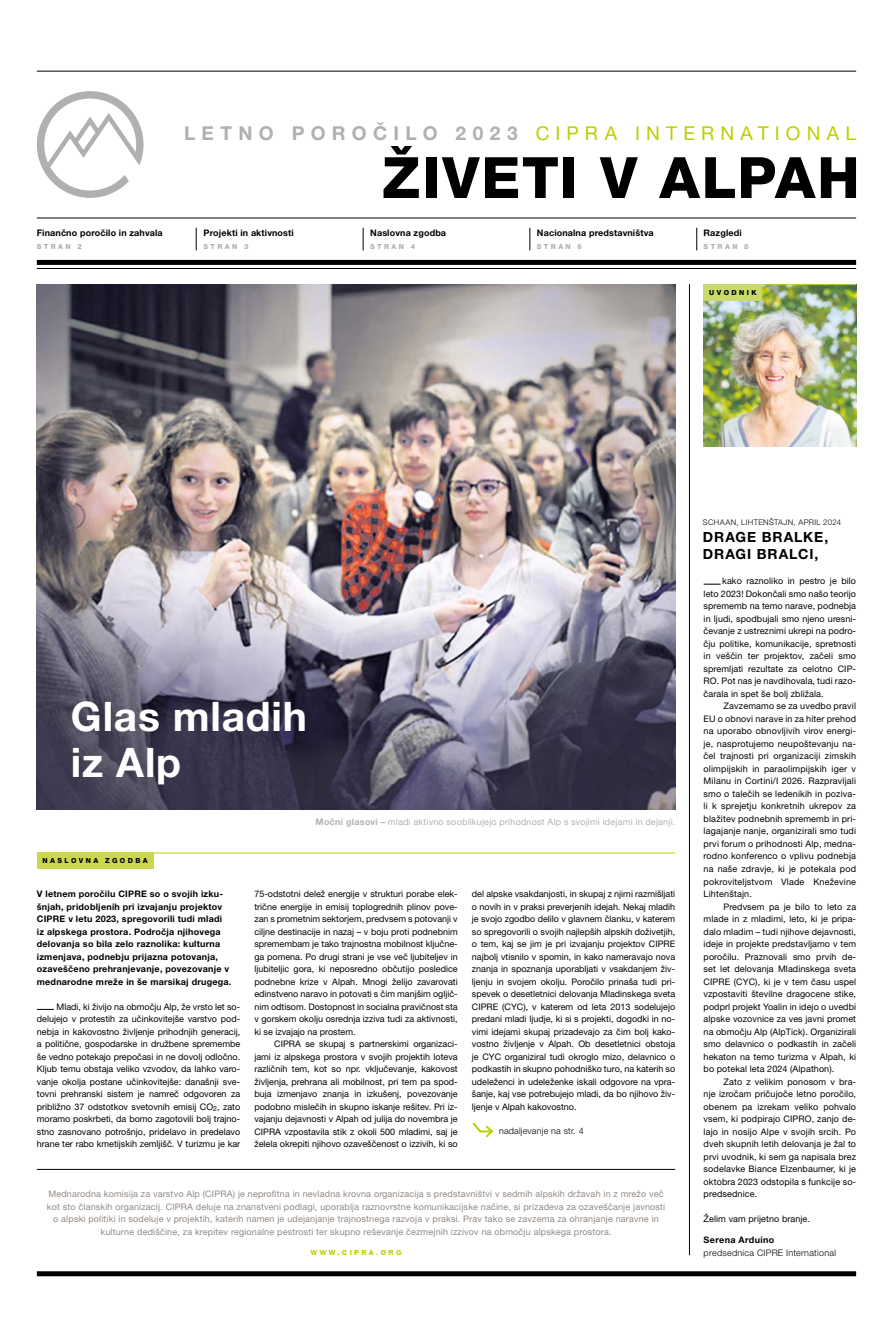
<style>
.page{position:relative;width:893px;height:1333px;background:#fff}
.page>*{position:absolute;margin:0;border:0;box-sizing:border-box;transform-origin:0 0}
.t1{font:800 57px "Helvetica Neue LT Pro";letter-spacing:.035em;color:#000}
.t2{font:700 40.7px/45.6px "Helvetica Neue LT Pro";letter-spacing:.02em;color:#fff}
.t3{font:19.1px "Helvetica Neue LT Pro";letter-spacing:.325em;color:#bccf00}
.t4{font:700 14px/17px "Helvetica Neue LT Pro";letter-spacing:.065em;color:#000}
.t5{font:9px/12.5px "Helvetica Neue LT Pro";letter-spacing:.01em;color:#000;text-align:justify}
.t6{font:9px/12.5px "Helvetica Neue LT Pro";letter-spacing:.02em;color:#928983;text-align:center}
.t7{font:700 9px/12.5px "Helvetica Neue LT Pro";letter-spacing:.025em;color:#000}
.t8{font:9px "Helvetica Neue LT Pro";letter-spacing:.025em;color:#b3b2b2}
.t9{font:300 9px "Helvetica Neue LT Pro";letter-spacing:.025em;color:#000}
.t10{font:300 7.8px "Helvetica Neue LT Pro";letter-spacing:.045em;color:#000}
.t11{font:800 7px "Helvetica Neue LT Pro";letter-spacing:.34em;color:#b0b0b0}
.t12{font:800 7px "Helvetica Neue LT Pro";letter-spacing:.34em;color:#000}
.t13{font:800 7px "Helvetica Neue LT Pro";letter-spacing:.34em;color:#bccf00}
.s1{font-weight:700;color:#b0b0b0}
.s2{font-weight:700}
</style>
<div class="page">
<img style="left:37px;top:284px;width:638px;height:525px">
<svg style="left:196px;top:228px;width:1px;height:22px"></svg>
<svg style="left:363px;top:228px;width:1px;height:22px"></svg>
<svg style="left:530px;top:228px;width:1px;height:22px"></svg>
<svg style="left:696px;top:228px;width:1px;height:22px"></svg>
<hr style="left:37px;top:218px;width:819px;height:1px;background:#000">
<hr style="left:37px;top:71px;width:819px;height:1px;background:#000">
<svg style="left:37px;top:91px;width:107px;height:107px"></svg>
<hr style="left:37px;top:268px;width:819px;height:1px;background:#000">
<div style="left:37px;top:260px;width:819px;height:5px;background:#000"></div>
<div style="left:37px;top:1271px;width:819px;height:5px;background:#000"></div>
<img style="left:704px;top:285px;width:152px;height:162px">
<svg style="left:704px;top:584px;width:17px;height:1px"></svg>
<svg style="left:37px;top:1009px;width:17px;height:1px"></svg>
<hr style="left:37px;top:1169px;width:638px;height:1px;background:#000">
<hr style="left:689px;top:284px;width:1px;height:971px;background:#000">
<hr style="left:37px;top:852px;width:638px;height:1px;background:#bccf00">
<div style="left:37px;top:852px;width:117px;height:16px;background:#cbd84f"></div>
<svg style="left:472px;top:1122px;width:22px;height:16px"></svg>
<hr style="left:706px;top:284px;width:150px;height:1px;background:#bad03d">
<div style="left:704px;top:284px;width:58px;height:16px;background:#cad96c"></div>
<h3 class="t3" style="left:184px;top:122px;width:673px"><span class="s1">LETNO POROČILO 2023</span> CIPRA INTERNATIONAL</h3>
<p class="t7" style="left:37px;top:226px;width:127px">Finančno poročilo in zahvala</p>
<p class="t11" style="left:37px;top:242px;width:47px">STRAN 2</p>
<p class="t7" style="left:204px;top:226px;width:92px">Projekti in aktivnosti</p>
<p class="t11" style="left:204px;top:242px;width:47px">STRAN 3</p>
<h1 class="t1" style="left:382px;top:144px;width:479px">ŽIVETI V ALPAH</h1>
<p class="t7" style="left:370px;top:226px;width:77px">Naslovna zgodba</p>
<p class="t11" style="left:370px;top:242px;width:47px">STRAN 4</p>
<p class="t7" style="left:537px;top:226px;width:118px">Nacionalna predstavništva</p>
<p class="t11" style="left:537px;top:242px;width:47px">STRAN 6</p>
<p class="t7" style="left:704px;top:226px;width:40px">Razgledi</p>
<p class="t11" style="left:704px;top:242px;width:47px">STRAN 8</p>
<p class="t12" style="left:709px;top:288px;width:49px">UVODNIK</p>
<p class="t10" style="left:703px;top:517px;width:140px">SCHAAN, LIHTENŠTAJN, APRIL 2024</p>
<h3 class="t4" style="left:703px;top:528px;width:127px">DRAGE BRALKE,<br>DRAGI BRALCI,</h3>
<h2 class="t2" style="left:71px;top:692px;width:238px">Glas mladih iz Alp</h2>
<p class="t12" style="left:43px;top:856px;width:107px">NASLOVNA ZGODBA</p>
<p class="t8" style="left:316px;top:816px;width:361px"><span class="s2">Močni glasovi –</span> mladi aktivno sooblikujejo prihodnost Alp s svojimi idejami in dejanji.</p>
<p class="t7" style="left:37px;top:887px;width:196px">V letnem poročilu CIPRE so o svojih izku&shy;šnjah, pridobljenih pri izvajanju projektov CIPRE v letu 2023, spregovorili tudi mladi iz alpskega prostora. Področja njihovega delovanja so bila zelo raznolika: kulturna izmenjava, podnebju prijazna potovanja, ozaveščeno prehranjevanje, povezovanje v mednarodne mreže in še marsikaj drugega.</p>
<p class="t5" style="left:37px;top:999px;width:205px;text-indent:20px">Mladi, ki živijo na območju Alp, že vrsto let so&shy;delujejo v protestih za učinkovitejše varstvo pod&shy;nebja in kakovostno življenje prihodnjih generacij, a politične, gospodarske in družbene spremembe še vedno potekajo prepočasi in ne dovolj odločno.<br>Kljub temu obstaja veliko vzvodov, da lahko varo&shy;vanje okolja postane učinkovitejše: današnji sve&shy;tovni prehranski sistem je namreč odgovoren za približno 37 odstotkov svetovnih emisij CO<sub>2</sub>, zato moramo poskrbeti, da bomo zagotovili bolj trajno&shy;stno zasnovano potrošnjo, pridelavo in predelavo hrane ter rabo kmetijskih zemljišč. V turizmu je kar</p>
<p class="t5" style="left:254px;top:887px;width:205px">75-odstotni delež energije v strukturi porabe elek&shy;trične energije in emisij toplogrednih plinov pove&shy;zan s prometnim sektorjem, predvsem s potovanji v ciljne destinacije in nazaj – v boju proti podnebnim spremembam je tako trajnostna mobilnost ključne&shy;ga pomena. Po drugi strani je vse več ljubiteljev in ljubiteljic gora, ki neposredno občutijo posledice podnebne krize v Alpah. Mnogi želijo zavarovati edinstveno naravo in potovati s čim manjšim ogljič&shy;nim odtisom. Dostopnost in socialna pravičnost sta v gorskem okolju osrednja izziva tudi za aktivnosti, ki se izvajajo na prostem.</p>
<p class="t5" style="left:254px;top:1037px;width:205px;text-indent:20px">CIPRA se skupaj s partnerskimi organizaci&shy;jami iz alpskega prostora v svojih projektih loteva različnih tem, kot so npr. vključevanje, kakovost življenja, prehrana ali mobilnost, pri tem pa spod&shy;buja izmenjavo znanja in izkušenj, povezovanje podobno mislečih in skupno iskanje rešitev. Pri iz&shy;vajanju dejavnosti v Alpah od julija do novembra je CIPRA vzpostavila stik z okoli 500 mladimi, saj je želela okrepiti njihovo ozaveščenost o izzivih, ki so</p>
<p class="t5" style="left:472px;top:887px;width:205px">del alpske vsakdanjosti, in skupaj z njimi razmišljati o novih in v praksi preverjenih idejah. Nekaj mladih je svojo zgodbo delilo v glavnem članku, v katerem so spregovorili o svojih najlepših alpskih doživetjih, o tem, kaj se jim je pri izvajanju projektov CIPRE najbolj vtisnilo v spomin, in kako nameravajo nova znanja in spoznanja uporabljati v vsakdanjem živ&shy;ljenju in svojem okolju. Poročilo prinaša tudi pri&shy;spevek o desetletnici delovanja Mladinskega sveta CIPRE (CYC), v katerem od leta 2013 sodelujejo predani mladi ljudje, ki si s projekti, dogodki in no&shy;vimi idejami skupaj prizadevajo za čim bolj kako&shy;vostno življenje v Alpah. Ob desetletnici obstoja je CYC organiziral tudi okroglo mizo, delavnico o podkastih in skupno pohodniško turo, na katerih so udeleženci in udeleženke iskali odgovore na vpra&shy;šanje, kaj vse potrebujejo mladi, da bo njihovo živ&shy;ljenje v Alpah kakovostno.</p>
<p class="t9" style="left:499px;top:1124px;width:86px">nadaljevanje na str. 4</p>
<p class="t6" style="left:47px;top:1187px;width:620px">Mednarodna komisija za varstvo Alp (CIPRA) je neprofitna in nevladna krovna organizacija s predstavništvi v sedmih alpskih državah in z mrežo več kot sto članskih organizacij. CIPRA deluje na znanstveni podlagi, uporablja raznovrstne komunikacijske načine, si prizadeva za ozaveščanje javnosti o alpski politiki in sodeluje v projektih, katerih namen je udejanjanje trajnostnega razvoja v praksi. Prav tako se zavzema za ohranjanje naravne in kulturne dediščine, za krepitev regionalne pestrosti ter skupno reševanje čezmejnih izzivov na območju alpskega prostora.</p>
<p class="t13" style="left:311px;top:1248px;width:92px">WWW.CIPRA.ORG</p>
<p class="t5" style="left:704px;top:574px;width:154px;text-indent:19px">kako raznoliko in pestro je bilo leto 2023! Dokončali smo našo teorijo sprememb na temo narave, podnebja in ljudi, spodbujali smo njeno uresni&shy;čevanje z ustreznimi ukrepi na podro&shy;čju politike, komunikacije, spretnosti in veščin ter projektov, začeli smo spremljati rezultate za celotno CIP-RO. Pot nas je navdihovala, tudi razo&shy;čarala in spet še bolj zbližala.</p>
<p class="t5" style="left:704px;top:699px;width:154px;text-indent:20px">Zavzemamo se za uvedbo pravil EU o obnovi narave in za hiter prehod na uporabo obnovljivih virov energi&shy;je, nasprotujemo neupoštevanju na&shy;čel trajnosti pri organizaciji zimskih olimpijskih in paraolimpijskih iger v Milanu in Cortini/I 2026. Razpravljali smo o talečih se ledenikih in poziva&shy;li k sprejetju konkretnih ukrepov za blažitev podnebnih sprememb in pri&shy;lagajanje nanje, organizirali smo tudi prvi forum o prihodnosti Alp, medna&shy;rodno konferenco o vplivu podnebja na naše zdravje, ki je potekala pod pokroviteljstvom Vlade Kneževine Lihtenštajn.</p>
<p class="t5" style="left:704px;top:899px;width:154px;text-indent:20px">Predvsem pa je bilo to leto za mlade in z mladimi, leto, ki je pripa&shy;dalo mladim – tudi njihove dejavnosti, ideje in projekte predstavljamo v tem poročilu. Praznovali smo prvih de&shy;set let delovanja Mladinskega sveta CIPRE (CYC), ki je v tem času uspel vzpostaviti številne dragocene stike, podprl projekt Yoalin in idejo o uvedbi alpske vozovnice za ves javni promet na območju Alp (AlpTick). Organizirali smo delavnico o podkastih in začeli hekaton na temo turizma v Alpah, ki bo potekal leta 2024 (Alpathon).</p>
<p class="t5" style="left:704px;top:1074px;width:154px;text-indent:20px">Zato z velikim ponosom v bra&shy;nje izročam pričujoče letno poročilo, obenem pa izrekam veliko pohvalo vsem, ki podpirajo CIPRO, zanjo de&shy;lajo in nosijo Alpe v svojih srcih. Po dveh skupnih letih delovanja je žal to prvi uvodnik, ki sem ga napisala brez sodelavke Biance Elzenbaumer, ki je oktobra 2023 odstopila s funkcije so&shy;predsednice.</p>
<p class="t5" style="left:704px;top:1212px;width:108px">Želim vam prijetno branje.</p>
<p class="t7" style="left:704px;top:1233px;width:72px">Serena Arduino</p>
<p class="t9" style="left:704px;top:1246px;width:134px">predsednica CIPRE International</p>
</div>
